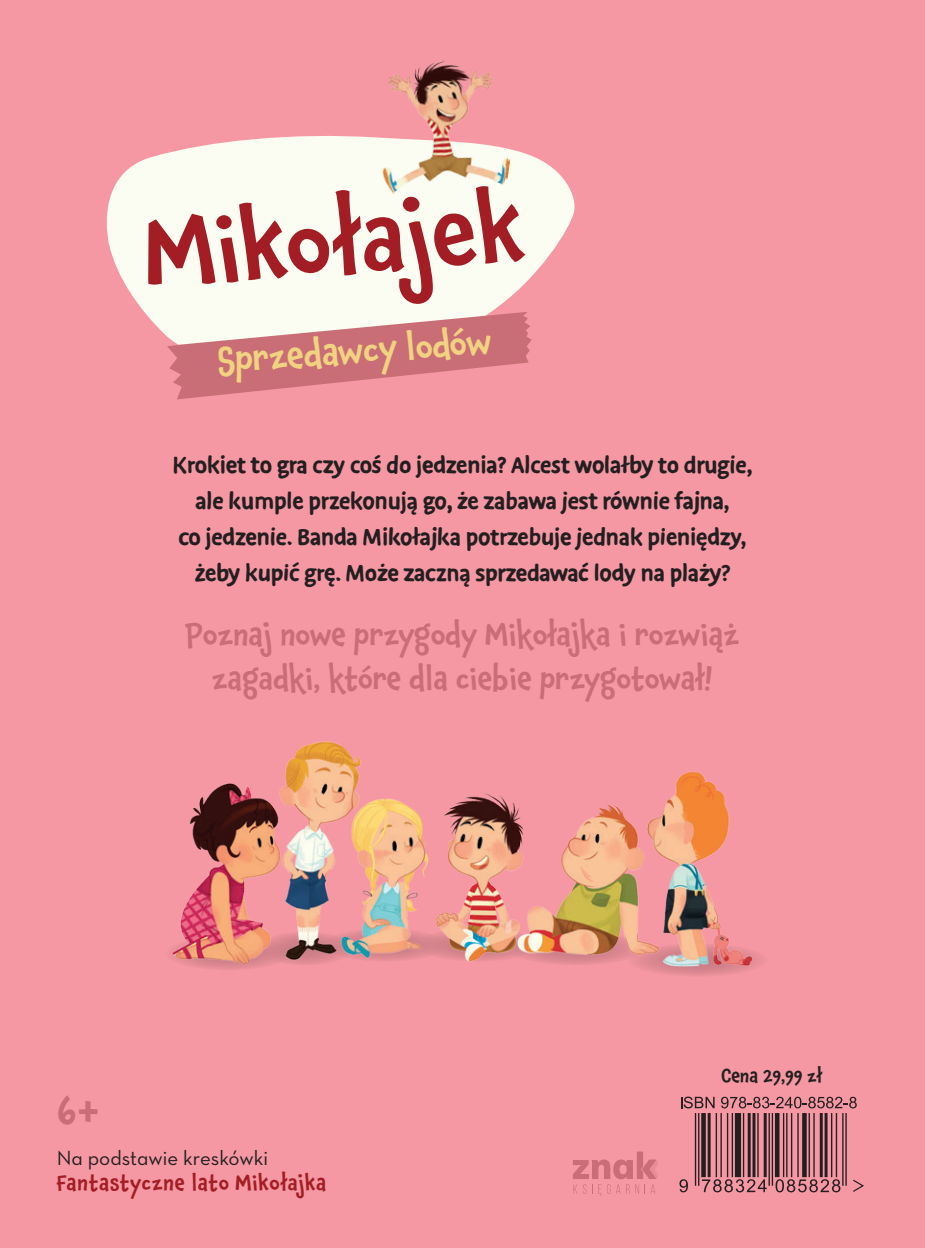
<style>
.page{position:relative;width:925px;height:1248px;background:#fff}
.page>*{position:absolute;margin:0;border:0;box-sizing:border-box;transform-origin:0 0}
.t1{font:500 92px "Chaloops";color:#a21e24}
.t2{font:500 46px "Chaloops";color:#c96e76}
.t3{font:500 34.8px "Chaloops";color:#f1d281}
.t4{font:500 30px/44px "Chaloops";color:#c96e76;text-align:center}
.t5{font:700 26px/36px "Duper";letter-spacing:-.005em;color:#231f20;text-align:center}
.t6{font:500 20.8px "Chaloops";letter-spacing:.03em;color:#a21e24}
.t7{font:20.8px "Neutraface Text Book Alt";color:#231f20}
.t8{font:500 18px "Chaloops";color:#231f20}
</style>
<div class="page">
<div style="left:0;top:0;width:924px;height:1247px;background:#f598a3"></div>
<img style="left:172px;top:741px;width:588px;height:235px">
<svg style="left:106px;top:136px;width:469px;height:204px;fill:#fbfcf2"></svg>
<svg style="left:167px;top:312px;width:364px;height:87px"></svg>
<img style="left:374px;top:60px;width:147px;height:148px">
<svg style="left:573px;top:1151px;width:84px;height:44px"></svg>
<svg style="left:679px;top:1096px;width:184px;height:96px"></svg>
<h1 class="t1" style="left:140px;top:185px;width:384px;rotate:-4deg">Mikołajek</h1>
<h3 class="t3" style="left:216px;top:334px;width:276px;rotate:-4deg">Sprzedawcy lodów</h3>
<p class="t5" style="left:172px;top:447px;width:581px">Krokiet to gra czy coś do jedzenia? Alcest wolałby to drugie, ale kumple przekonują go, że zabawa jest równie fajna,<br>co jedzenie. Banda Mikołajka potrzebuje jednak pieniędzy, żeby kupić grę. Może zaczną sprzedawać lody na plaży?</p>
<p class="t4" style="left:185px;top:613px;width:555px">Poznaj nowe przygody Mikołajka i rozwiąż zagadki, które dla ciebie przygotował!</p>
<h2 class="t2" style="left:57px;top:1075px;width:45px">6+</h2>
<p class="t7" style="left:57px;top:1144px;width:213px">Na podstawie kreskówki</p>
<p class="t6" style="left:57px;top:1167px;width:271px">Fantastyczne lato Mikołajka</p>
<p class="t8" style="left:721px;top:1062px;width:102px">Cena 29,99 zł</p>
</div>
